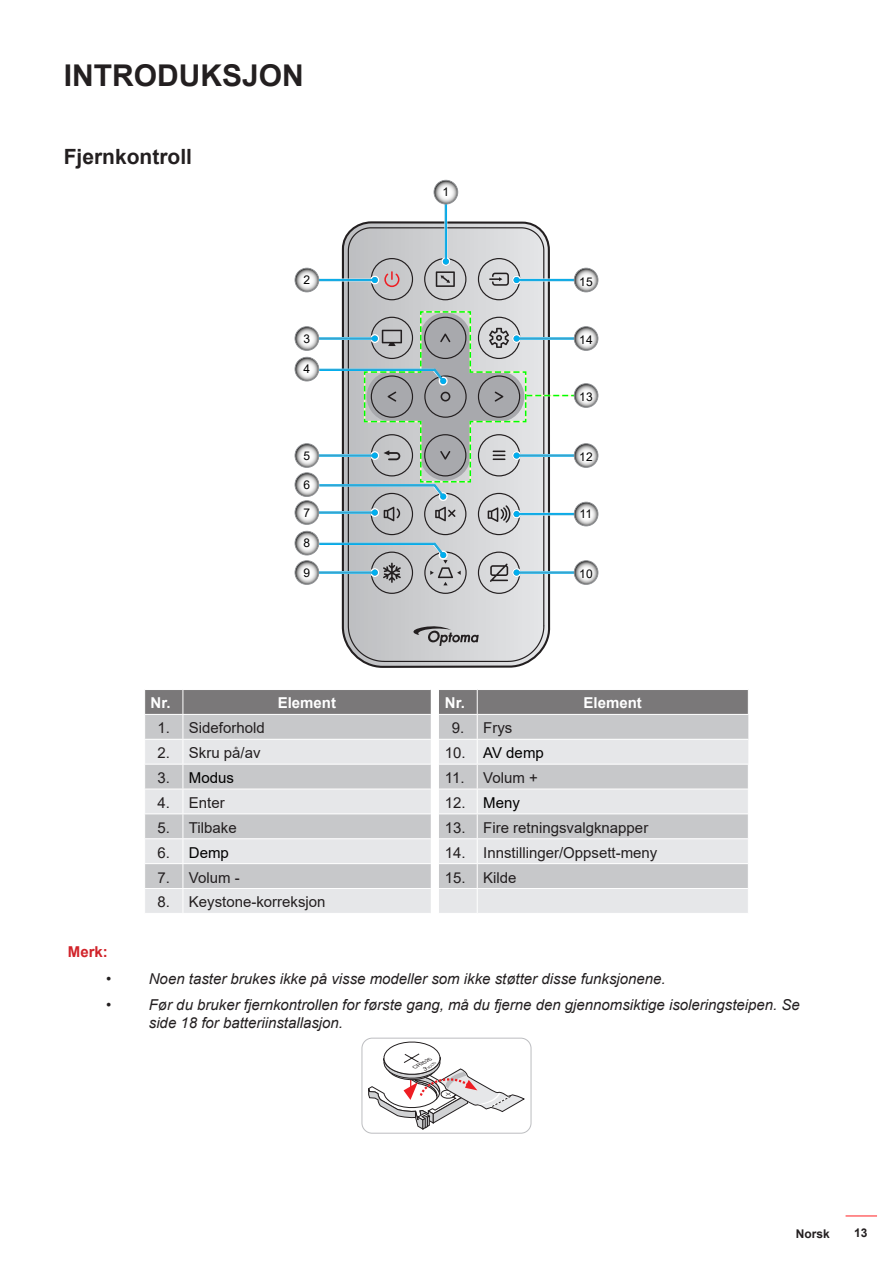
<style>
.page{position:relative;width:893px;height:1263px;background:#fff}
.page>*{position:absolute;margin:0;border:0;box-sizing:border-box;transform-origin:0 0}
.t1{font:700 30px "Arial";color:#231f20}
.Heading_2{font:700 21px "Arial";color:#231f20}
.t2{font:italic 15px/18px "Arial";color:#231f20}
.Cell_Body{font:15px "Arial";color:#231f20}
.Body{font:15px "Arial";color:#231f20}
.Body-2{font:700 15px "Arial";color:#fff}
.Cell_Body-2{font:15px "Arial";color:#000}
.Note{font:700 15px "Arial";color:#d1232a}
.t3{font:12px "Arial";letter-spacing:.025em;color:#000}
.t4{font:700 12px "Arial";color:#231f20}
.t5{font:italic 4.8px "Helvetica";color:#231f20;scale:1.16 1}
</style>
<div class="page">
<hr style="left:845px;top:1215px;width:32px;height:1px;background:#ff1f20">
<svg style="left:341px;top:221px;width:209px;height:447px"></svg>
<svg style="left:347px;top:227px;width:198px;height:436px;background:#cacacc"></svg>
<svg style="left:408px;top:625px;width:71px;height:21px"></svg>
<div style="left:478px;top:258px;width:42px;height:42px;border:1px solid #231f20;border-radius:50%"></div>
<div style="left:424px;top:551px;width:43px;height:43px;border:1px solid #231f20;border-radius:50%"></div>
<div style="left:424px;top:258px;width:42px;height:42px;border:1px solid #231f20;border-radius:50%"></div>
<svg style="left:436px;top:271px;width:19px;height:16px"></svg>
<div style="left:371px;top:551px;width:42px;height:43px;border:1px solid #231f20;border-radius:50%"></div>
<div style="left:478px;top:493px;width:42px;height:42px;border:1px solid #231f20;border-radius:50%"></div>
<div style="left:424px;top:493px;width:42px;height:42px;border:1px solid #231f20;border-radius:50%"></div>
<div style="left:371px;top:258px;width:42px;height:42px;border:1px solid #231f20;border-radius:50%"></div>
<svg style="left:384px;top:271px;width:15px;height:16px"></svg>
<div style="left:371px;top:493px;width:42px;height:42px;border:1px solid #231f20;border-radius:50%"></div>
<div style="left:478px;top:551px;width:42px;height:43px;border:1px solid #231f20;border-radius:50%"></div>
<svg style="left:490px;top:563px;width:18px;height:19px"></svg>
<hr style="left:447px;top:204px;width:1px;height:57px;background:#fff">
<svg style="left:441px;top:257px;width:9px;height:9px"></svg>
<hr style="left:445px;top:202px;width:1px;height:59px;background:#00aeef">
<hr style="left:446px;top:202px;width:1px;height:59px;background:#00aeef">
<svg style="left:443px;top:258px;width:6px;height:6px"></svg>
<svg style="left:434px;top:180px;width:24px;height:24px"></svg>
<div style="left:434px;top:180px;width:24px;height:24px;border:1px solid #939598;border-radius:50%"></div>
<hr style="left:301px;top:281px;width:74px;height:1px;background:#fff">
<svg style="left:370px;top:276px;width:9px;height:9px"></svg>
<hr style="left:316px;top:279px;width:59px;height:1px;background:#00aeef">
<hr style="left:316px;top:280px;width:59px;height:1px;background:#00aeef">
<svg style="left:372px;top:277px;width:6px;height:6px"></svg>
<svg style="left:295px;top:268px;width:24px;height:24px"></svg>
<div style="left:295px;top:268px;width:24px;height:24px;border:1px solid #939598;border-radius:50%"></div>
<hr style="left:517px;top:571px;width:57px;height:1px;background:#fff">
<svg style="left:512px;top:568px;width:9px;height:9px"></svg>
<hr style="left:517px;top:572px;width:59px;height:1px;background:#00aeef">
<hr style="left:517px;top:573px;width:59px;height:1px;background:#00aeef">
<svg style="left:514px;top:570px;width:6px;height:6px"></svg>
<svg style="left:574px;top:561px;width:24px;height:23px"></svg>
<div style="left:574px;top:560px;width:24px;height:25px;border:1px solid #939598;border-radius:50%"></div>
<svg style="left:295px;top:327px;width:24px;height:23px"></svg>
<div style="left:295px;top:326px;width:24px;height:25px;border:1px solid #939598;border-radius:50%"></div>
<svg style="left:295px;top:444px;width:24px;height:23px"></svg>
<div style="left:295px;top:443px;width:24px;height:25px;border:1px solid #939598;border-radius:50%"></div>
<svg style="left:295px;top:501px;width:24px;height:23px"></svg>
<div style="left:295px;top:500px;width:24px;height:25px;border:1px solid #939598;border-radius:50%"></div>
<svg style="left:295px;top:561px;width:24px;height:23px"></svg>
<div style="left:295px;top:560px;width:24px;height:25px;border:1px solid #939598;border-radius:50%"></div>
<svg style="left:295px;top:473px;width:24px;height:23px"></svg>
<div style="left:295px;top:472px;width:24px;height:25px;border:1px solid #939598;border-radius:50%"></div>
<svg style="left:318px;top:542px;width:143px;height:43px;background:#b4c0c6"></svg>
<svg style="left:295px;top:531px;width:24px;height:24px"></svg>
<div style="left:295px;top:531px;width:24px;height:24px;border:1px solid #939598;border-radius:50%"></div>
<svg style="left:574px;top:502px;width:24px;height:24px"></svg>
<div style="left:574px;top:502px;width:24px;height:24px;border:1px solid #939598;border-radius:50%"></div>
<svg style="left:574px;top:444px;width:24px;height:23px"></svg>
<div style="left:574px;top:443px;width:24px;height:25px;border:1px solid #939598;border-radius:50%"></div>
<svg style="left:574px;top:327px;width:24px;height:23px"></svg>
<div style="left:574px;top:326px;width:24px;height:25px;border:1px solid #939598;border-radius:50%"></div>
<hr style="left:517px;top:281px;width:57px;height:1px;background:#fff">
<hr style="left:517px;top:279px;width:59px;height:1px;background:#00aeef">
<hr style="left:517px;top:280px;width:59px;height:1px;background:#00aeef">
<svg style="left:489px;top:273px;width:31px;height:13px"></svg>
<svg style="left:574px;top:268px;width:24px;height:24px"></svg>
<div style="left:574px;top:268px;width:24px;height:24px;border:1px solid #939598;border-radius:50%"></div>
<svg style="left:574px;top:384px;width:24px;height:23px"></svg>
<div style="left:574px;top:383px;width:24px;height:25px;border:1px solid #939598;border-radius:50%"></div>
<svg style="left:318px;top:310px;width:258px;height:213px"></svg>
<svg style="left:295px;top:357px;width:24px;height:24px"></svg>
<div style="left:295px;top:357px;width:24px;height:24px;border:1px solid #939598;border-radius:50%"></div>
<svg style="left:145px;top:689px;width:604px;height:224px;background:#cfcfd1"></svg>
<hr style="left:144px;top:714px;width:39px;height:1px;background:#fff">
<hr style="left:183px;top:714px;width:248px;height:1px;background:#fff">
<hr style="left:439px;top:714px;width:38px;height:1px;background:#fff">
<hr style="left:477px;top:714px;width:272px;height:1px;background:#fff">
<div style="left:361px;top:1038px;width:170px;height:95px;border:1px solid #bcbdc0;border-radius:10px"></div>
<svg style="left:368px;top:1042px;width:157px;height:88px"></svg>
<h1 class="t1" style="left:64px;top:54px;width:241px">INTRODUKSJON</h1>
<p class="Heading_2" style="left:64px;top:142px;width:130px">Fjernkontroll</p>
<p class="t3" style="left:303px;top:272px;width:8px">2</p>
<p class="t3" style="left:303px;top:330px;width:8px">3</p>
<p class="t3" style="left:303px;top:361px;width:8px">4</p>
<p class="t3" style="left:303px;top:447px;width:8px">5</p>
<p class="t3" style="left:303px;top:476px;width:8px">6</p>
<p class="t3" style="left:303px;top:504px;width:8px">7</p>
<p class="t3" style="left:303px;top:535px;width:8px">8</p>
<p class="t3" style="left:303px;top:564px;width:8px">9</p>
<p class="t3" style="left:442px;top:184px;width:8px">1</p>
<p class="t3" style="left:579px;top:273px;width:15px">15</p>
<p class="t3" style="left:579px;top:332px;width:15px">14</p>
<p class="t3" style="left:579px;top:389px;width:15px">13</p>
<p class="t3" style="left:579px;top:449px;width:15px">12</p>
<p class="t3" style="left:580px;top:506px;width:14px">11</p>
<p class="t3" style="left:579px;top:566px;width:15px">10</p>
<p class="Note" style="left:68px;top:941px;width:42px">Merk:</p>
<p class="Body-2" style="left:151px;top:692px;width:22px">Nr.</p>
<p class="Body-2" style="left:278px;top:692px;width:60px">Element</p>
<p class="Body-2" style="left:445px;top:692px;width:22px">Nr.</p>
<p class="Body-2" style="left:584px;top:692px;width:60px">Element</p>
<p class="Body" style="left:158px;top:718px;width:14px">1.</p>
<p class="Cell_Body" style="left:189px;top:718px;width:77px">Sideforhold</p>
<p class="Body" style="left:452px;top:718px;width:14px">9.</p>
<p class="Cell_Body" style="left:483px;top:718px;width:31px">Frys</p>
<p class="Body" style="left:158px;top:742px;width:14px">2.</p>
<p class="Cell_Body" style="left:189px;top:742px;width:73px">Skru på/av</p>
<p class="Body" style="left:445px;top:742px;width:22px">10.</p>
<p class="Cell_Body-2" style="left:483px;top:742px;width:62px">AV demp</p>
<p class="Body" style="left:158px;top:767px;width:14px">3.</p>
<p class="Cell_Body-2" style="left:189px;top:767px;width:47px">Modus</p>
<p class="Body" style="left:445px;top:767px;width:21px">11.</p>
<p class="Cell_Body" style="left:483px;top:767px;width:56px">Volum +</p>
<p class="Body" style="left:158px;top:792px;width:14px">4.</p>
<p class="Cell_Body" style="left:189px;top:792px;width:37px">Enter</p>
<p class="Body" style="left:445px;top:792px;width:22px">12.</p>
<p class="Cell_Body-2" style="left:483px;top:792px;width:38px">Meny</p>
<p class="Body" style="left:158px;top:817px;width:14px">5.</p>
<p class="Cell_Body" style="left:189px;top:817px;width:49px">Tilbake</p>
<p class="Body" style="left:445px;top:817px;width:22px">13.</p>
<p class="Cell_Body" style="left:483px;top:817px;width:167px">Fire retningsvalgknapper</p>
<p class="Body" style="left:158px;top:842px;width:14px">6.</p>
<p class="Cell_Body-2" style="left:189px;top:842px;width:42px">Demp</p>
<p class="Body" style="left:445px;top:842px;width:22px">14.</p>
<p class="Cell_Body" style="left:483px;top:842px;width:176px">Innstillinger/Oppsett-meny</p>
<p class="Body" style="left:158px;top:867px;width:14px">7.</p>
<p class="Cell_Body" style="left:189px;top:867px;width:52px">Volum -</p>
<p class="Body" style="left:445px;top:867px;width:22px">15.</p>
<p class="Cell_Body" style="left:483px;top:867px;width:35px">Kilde</p>
<p class="Body" style="left:158px;top:892px;width:14px">8.</p>
<p class="Cell_Body" style="left:189px;top:892px;width:138px">Keystone-korreksjon</p>
<p class="t2" style="left:149px;top:970px;width:518px">Noen taster brukes ikke på visse modeller som ikke støtter disse funksjonene.</p>
<p class="t2" style="left:149px;top:996px;width:653px">Før du bruker fjernkontrollen for første gang, må du fjerne den gjennomsiktige isoleringsteipen. Se side 18 for batteriinstallasjon.</p>
<p class="t5" style="left:413px;top:1065px;width:19px;rotate:-30deg">CR2025</p>
<p class="t4" style="left:796px;top:1226px;width:36px">Norsk</p>
<p class="t4" style="left:854px;top:1224px;width:15px">13</p>
</div>
